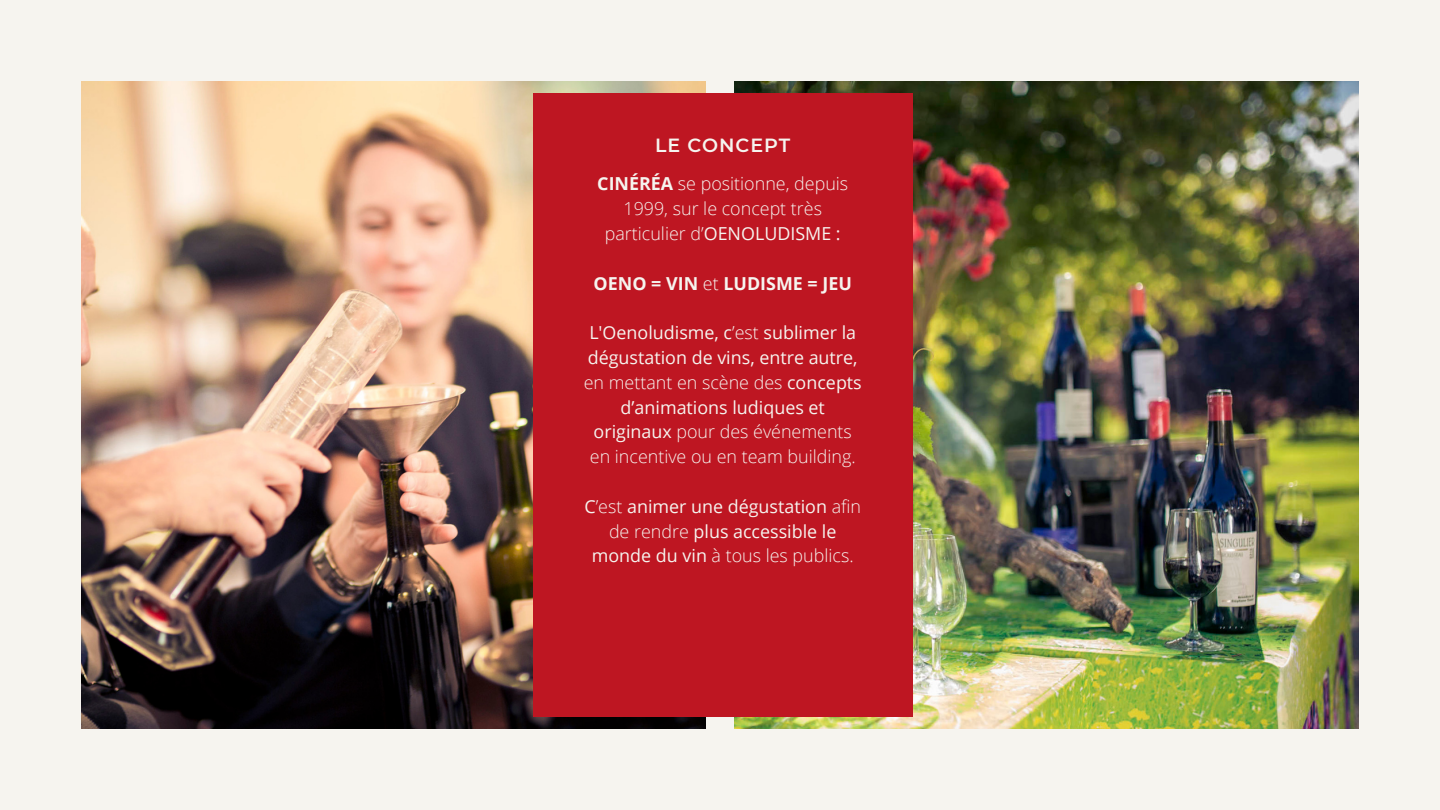
<style>
.page{position:relative;width:1440px;height:810px;background:#f6f4ef}
.page>*{position:absolute;margin:0;border:0;box-sizing:border-box;transform-origin:0 0}
.t1{font:600 19px "Montserrat";letter-spacing:.05em;color:#f6f4ef}
.t2{font:17.9px/24.8px "Open Sans";color:#f6f4ef;text-align:center}
.t3{font:300 17.9px/24.8px "Open Sans";color:#f6f4ef;text-align:center}
.t4{font:700 17.9px "Open Sans";color:#f6f4ef}
.s1{font-weight:700}
.s2{font-weight:400}
.s3{font-weight:300}
</style>
<div class="page">
<img style="left:734px;top:81px;width:625px;height:648px">
<img style="left:81px;top:81px;width:625px;height:648px">
<div style="left:533px;top:93px;width:380px;height:624px;background:#be1622"></div>
<h1 class="t1" style="left:655px;top:134px;width:137px">LE CONCEPT</h1>
<p class="t3" style="left:597px;top:171px;width:252px"><span class="s1">CINÉRÉA</span> se positionne, depuis<br>1999, sur le concept très</p>
<p class="t3" style="left:605px;top:221px;width:237px">particulier d’<span class="s2">OENOLUDISME :</span></p>
<p class="t4" style="left:594px;top:270px;width:260px">OENO = VIN <span class="s3">et</span> LUDISME = JEU</p>
<p class="t2" style="left:584px;top:320px;width:280px">L'Oenoludisme, c<span class="s3">’est</span> sublimer la dégustation de vins, entre autre, <span class="s3">en mettant en scène des</span> concepts d’animations ludiques et originaux <span class="s3">pour des événements en incentive ou en team building.</span></p>
<p class="t2" style="left:584px;top:493px;width:278px">C<span class="s3">’est</span> animer une dégustation <span class="s3">afin de rendre</span> plus accessible le monde du vin <span class="s3">à tous les publics.</span></p>
</div>
